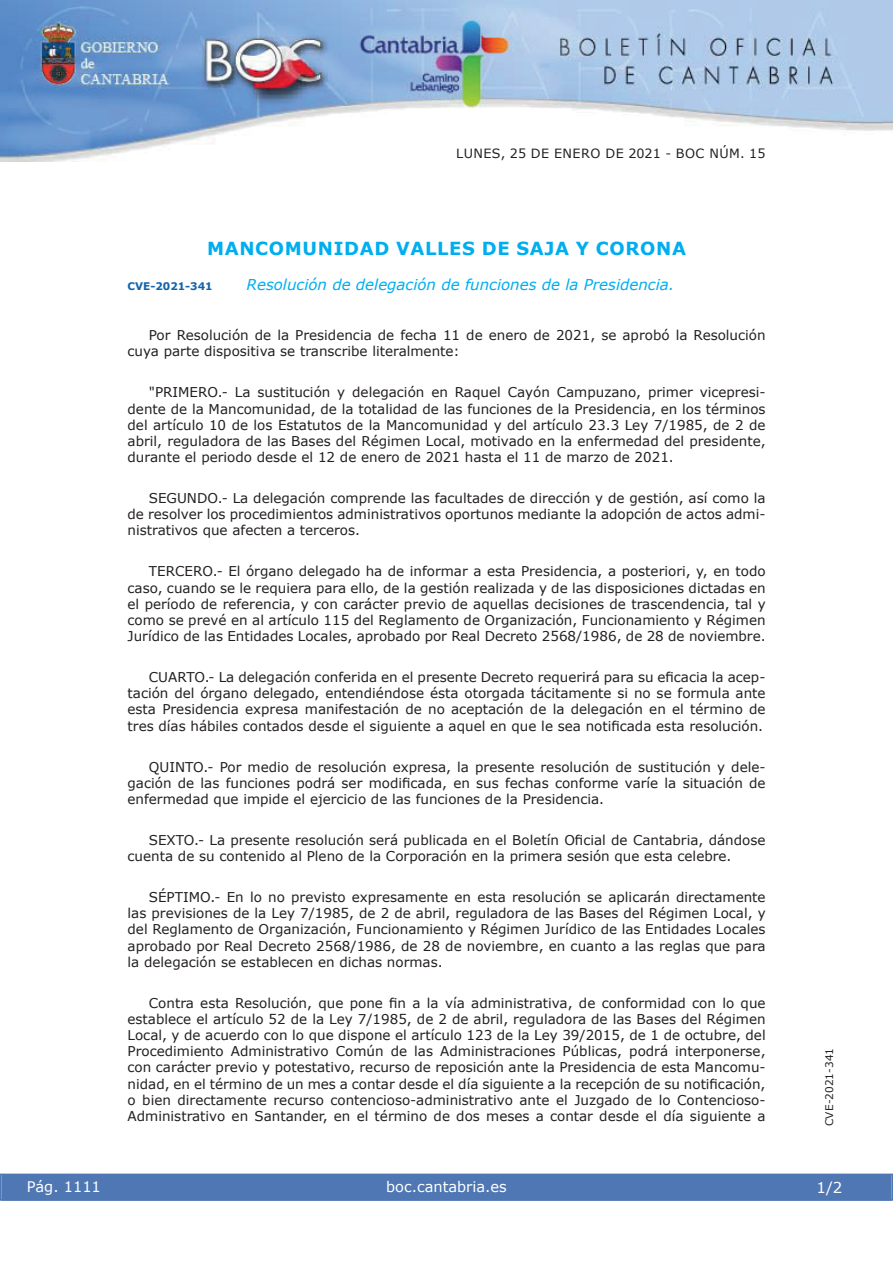
<style>
.page{position:relative;width:893px;height:1263px;background:#fff}
.page>*{position:absolute;margin:0;border:0;box-sizing:border-box;transform-origin:0 0}
.t1{font:700 18px "Verdana";letter-spacing:.035em;color:#00aeef}
.t2{font:italic 15px "Verdana";color:#00aeef}
.t3{font:15px "Verdana";color:#fff}
.t4{font:14.55px "Verdana";color:#fff}
.t5{font:13.5px/16.2px "Verdana";color:#231f20;text-align:justify}
.t6{font:12.75px "Verdana";letter-spacing:.035em;color:#231f20}
.t7{font:10.5px "Verdana";color:#231f20}
.t8{font:700 10.5px "Verdana";color:#1263a9}
</style>
<div class="page">
<img style="left:0;top:0;width:893px;height:161px">
<div style="left:1px;top:1174px;width:890px;height:27px;background:#4f77b3"></div>
<div style="left:0;top:1174px;width:893px;height:27px;border:1px solid #4f77b3"></div>
<p class="t6" style="left:456px;top:145px;width:311px">LUNES, 25 DE ENERO DE 2021 - BOC NÚM. 15</p>
<h1 class="t1" style="left:207px;top:237px;width:480px">MANCOMUNIDAD VALLES DE SAJA Y CORONA</h1>
<p class="t8" style="left:128px;top:279px;width:87px">CVE-2021-341</p>
<p class="t2" style="left:247px;top:275px;width:429px">Resolución de delegación de funciones de la Presidencia.</p>
<p class="t5" style="left:128px;top:327px;width:639px;text-indent:21px">Por Resolución de la Presidencia de fecha 11 de enero de 2021, se aprobó la Resolución cuya parte dispositiva se transcribe literalmente:</p>
<p class="t5" style="left:128px;top:384px;width:639px;text-indent:21px">"PRIMERO.- La sustitución y delegación en Raquel Cayón Campuzano, primer vicepresi&shy;dente de la Mancomunidad, de la totalidad de las funciones de la Presidencia, en los términos del artículo 10 de los Estatutos de la Mancomunidad y del artículo 23.3 Ley 7/1985, de 2 de abril, reguladora de las Bases del Régimen Local, motivado en la enfermedad del presidente, durante el periodo desde el 12 de enero de 2021 hasta el 11 de marzo de 2021.</p>
<p class="t5" style="left:128px;top:490px;width:639px;text-indent:21px">SEGUNDO.- La delegación comprende las facultades de dirección y de gestión, así como la de resolver los procedimientos administrativos oportunos mediante la adopción de actos admi&shy;nistrativos que afecten a terceros.</p>
<p class="t5" style="left:128px;top:563px;width:639px;text-indent:21px">TERCERO.- El órgano delegado ha de informar a esta Presidencia, a posteriori, y, en todo caso, cuando se le requiera para ello, de la gestión realizada y de las disposiciones dictadas en el período de referencia, y con carácter previo de aquellas decisiones de trascendencia, tal y como se prevé en al artículo 115 del Reglamento de Organización, Funcionamiento y Régimen Jurídico de las Entidades Locales, aprobado por Real Decreto 2568/1986, de 28 de noviembre.</p>
<p class="t5" style="left:128px;top:669px;width:639px;text-indent:21px">CUARTO.- La delegación conferida en el presente Decreto requerirá para su eficacia la acep&shy;tación del órgano delegado, entendiéndose ésta otorgada tácitamente si no se formula ante esta Presidencia expresa manifestación de no aceptación de la delegación en el término de tres días hábiles contados desde el siguiente a aquel en que le sea notificada esta resolución.</p>
<p class="t5" style="left:128px;top:758px;width:639px;text-indent:21px">QUINTO.- Por medio de resolución expresa, la presente resolución de sustitución y dele&shy;gación de las funciones podrá ser modificada, en sus fechas conforme varíe la situación de enfermedad que impide el ejercicio de las funciones de la Presidencia.</p>
<p class="t5" style="left:128px;top:831px;width:639px;text-indent:21px">SEXTO.- La presente resolución será publicada en el Boletín Oficial de Cantabria, dándose cuenta de su contenido al Pleno de la Corporación en la primera sesión que esta celebre.</p>
<p class="t5" style="left:128px;top:888px;width:640px;text-indent:21px">SÉPTIMO.- En lo no previsto expresamente en esta resolución se aplicarán directamente las previsiones de la Ley 7/1985, de 2 de abril, reguladora de las Bases del Régimen Local, y del Reglamento de Organización, Funcionamiento y Régimen Jurídico de las Entidades Locales aprobado por Real Decreto 2568/1986, de 28 de noviembre, en cuanto a las reglas que para la delegación se establecen en dichas normas.</p>
<p class="t5" style="left:128px;top:994px;width:640px;text-indent:21px">Contra esta Resolución, que pone fin a la vía administrativa, de conformidad con lo que establece el artículo 52 de la Ley 7/1985, de 2 de abril, reguladora de las Bases del Régimen Local, y de acuerdo con lo que dispone el artículo 123 de la Ley 39/2015, de 1 de octubre, del Procedimiento Administrativo Común de las Administraciones Públicas, podrá interponerse, con carácter previo y potestativo, recurso de reposición ante la Presidencia de esta Mancomu&shy;nidad, en el término de un mes a contar desde el día siguiente a la recepción de su notificación, o bien directamente recurso contencioso-administrativo ante el Juzgado de lo Contencioso-Administrativo en Santander, en el término de dos meses a contar desde el día siguiente a</p>
<p class="t4" style="left:27px;top:1177px;width:76px">Pág. 1111</p>
<p class="t4" style="left:386px;top:1178px;width:122px">boc.cantabria.es</p>
<p class="t7" style="left:823px;top:1126px;width:80px;rotate:-90deg">CVE-2021-341</p>
<p class="t3" style="left:816px;top:1178px;width:27px">1/2</p>
</div>
